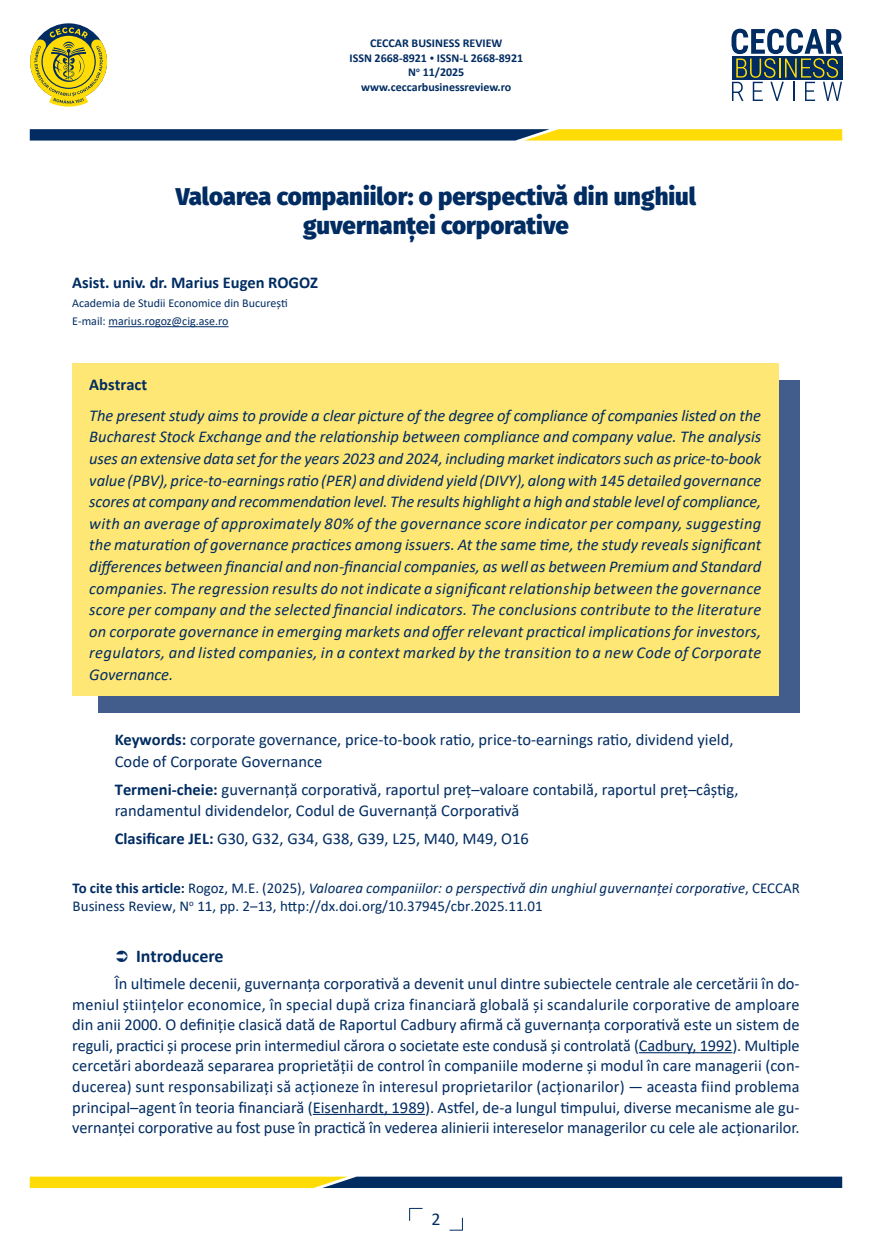
<style>
.page{position:relative;width:872px;height:1255px;background:#fff}
.page>*{position:absolute;margin:0;border:0;box-sizing:border-box;transform-origin:0 0}
.t1{font:900 24px/28.8px "Fira Sans";color:#002c62;text-align:center}
.t2{font:700 18px "Calibri";color:#002c62}
.t3{font:18px "Calibri";color:#002c62}
.t4{font:16.5px/20.5px "Calibri";color:#002c62}
.t5{font:italic 16.5px/21.6px "Calibri";letter-spacing:.02em;color:#002c62;text-align:justify}
.t6{font:700 16.5px "Calibri";color:#002c62}
.t7{font:15px/18px "Calibri";color:#002c62}
.t8{font:700 12px/14.4px "Calibri";color:#002c62;text-align:center}
.t9{font:12px/18.6px "Calibri";color:#002c62}
.s1{font-size:9px}
.s2{font-weight:700}
.s3{font-style:italic}
</style>
<div class="page">
<svg style="left:409px;top:1207px;width:13px;height:13px"></svg>
<svg style="left:30px;top:27px;width:77px;height:80px"></svg>
<svg style="left:731px;top:29px;width:111px;height:72px"></svg>
<svg style="left:30px;top:129px;width:812px;height:11px"></svg>
<svg style="left:30px;top:1176px;width:812px;height:11px"></svg>
<svg style="left:449px;top:1217px;width:14px;height:13px"></svg>
<hr style="left:108px;top:326px;width:121px;height:1px;background:#002c62">
<div style="left:98px;top:380px;width:701px;height:332px;background:#425c8b"></div>
<div style="left:72px;top:363px;width:706px;height:333px;background:#ffe775"></div>
<hr style="left:639px;top:1052px;width:93px;height:1px;background:#002c62">
<hr style="left:313px;top:1113px;width:112px;height:1px;background:#002c62">
<p class="t8" style="left:349px;top:36px;width:175px">CECCAR BUSINESS REVIEW<br>ISSN 2668-8921 <span class="s1">•</span> ISSN-L 2668-8921<br>N<sup>o</sup> 11/2025 www.ceccarbusinessreview.ro</p>
<h1 class="t1" style="left:176px;top:180px;width:521px">Valoarea companiilor: o perspectivă din unghiul guvernanței corporative</h1>
<p class="t6" style="left:72px;top:271px;width:247px">Asist. univ. dr. Marius Eugen ROGOZ</p>
<p class="t9" style="left:72px;top:293px;width:217px">Academia de Studii Economice din București<br>E-mail: marius.rogoz@cig.ase.ro</p>
<p class="t6" style="left:89px;top:372px;width:59px">Abstract</p>
<p class="t5" style="left:89px;top:404px;width:673px">The present study aims to provide a clear picture of the degree of compliance of companies listed on the Bucharest Stock Exchange and the relationship between compliance and company value. The analysis uses an extensive data set for the years 2023 and 2024, including market indicators such as price-to-book value (PBV), price-to-earnings ratio (PER) and dividend yield (DIVY), along with 145 detailed governance scores at company and recommendation level. The results highlight a high and stable level of compliance, with an average of approximately 80% of the governance score indicator per company, suggesting the maturation of governance practices among issuers. At the same time, the study reveals significant differences between financial and non-financial companies, as well as between Premium and Standard companies. The regression results do not indicate a significant relationship between the governance score per company and the selected financial indicators. The conclusions contribute to the literature on corporate governance in emerging markets and offer relevant practical implications for investors, regulators, and listed companies, in a context marked by the transition to a new Code of Corporate Governance.</p>
<p class="t4" style="left:115px;top:728px;width:620px;line-height:21.6px"><span class="s2">Keywords:</span> corporate governance, price-to-book ratio, price-to-earnings ratio, dividend yield,<br>Code of Corporate Governance</p>
<p class="t4" style="left:115px;top:777px;width:625px;line-height:21.6px"><span class="s2">Termeni-cheie:</span> guvernanță corporativă, raportul preț–valoare contabilă, raportul preț–câștig, randamentul dividendelor, Codul de Guvernanță Corporativă</p>
<p class="t4" style="left:115px;top:828px;width:415px"><span class="s2">Clasificare JEL:</span> G30, G32, G34, G38, G39, L25, M40, M49, O16</p>
<p class="t7" style="left:73px;top:878px;width:729px"><span class="s2">To cite this article:</span> Rogoz, M.E. (2025), <span class="s3">Valoarea companiilor: o perspectivă din unghiul guvernanței corporative</span>, CECCAR<br>Business Review, N<sup>o</sup> 11, pp. 2–13, http://dx.doi.org/10.37945/cbr.2025.11.01</p>
<p class="t2" style="left:136px;top:943px;width:89px">Introducere</p>
<p class="t4" style="left:72px;top:972px;width:729px;text-align:justify;text-indent:43px">În ultimele decenii, guvernanța corporativă a devenit unul dintre subiectele centrale ale cercetării în do&shy;meniul științelor economice, în special după criza financiară globală și scandalurile corporative de amploare din anii 2000. O definiție clasică dată de Raportul Cadbury afirmă că guvernanța corporativă este un sistem de reguli, practici și procese prin intermediul cărora o societate este condusă și controlată (Cadbury, 1992). Multiple cercetări abordează separarea proprietății de control în companiile moderne și modul în care managerii (con&shy;ducerea) sunt responsabilizați să acționeze în interesul proprietarilor (acționarilor) — aceasta fiind problema principal–agent în teoria financiară (Eisenhardt, 1989). Astfel, de-a lungul timpului, diverse mecanisme ale gu&shy;vernanței corporative au fost puse în practică în vederea alinierii intereselor managerilor cu cele ale acționarilor.</p>
<p class="t3" style="left:431px;top:1206px;width:11px">2</p>
</div>
